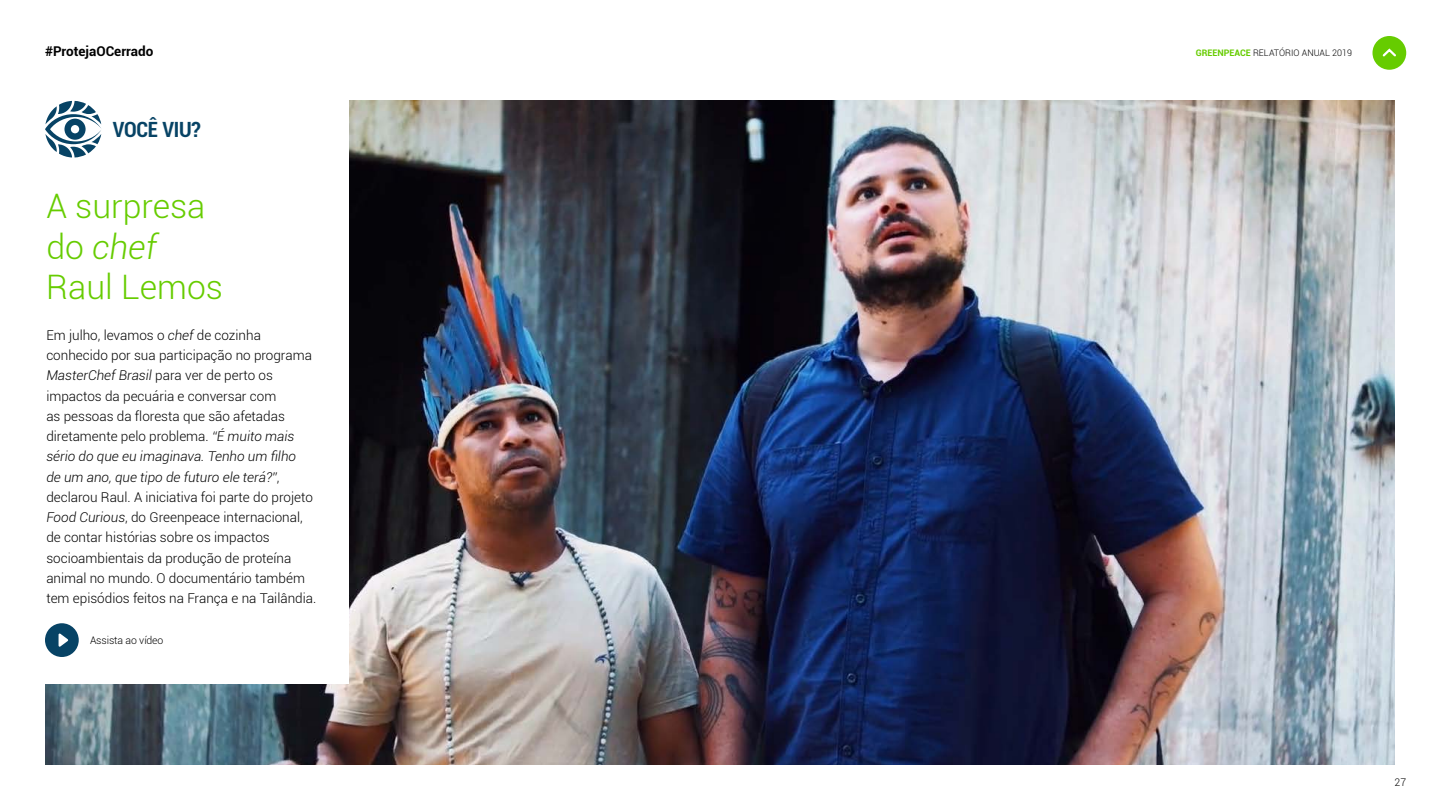
<style>
.page{position:relative;width:1440px;height:810px;background:#fff}
.page>*{position:absolute;margin:0;border:0;box-sizing:border-box;transform-origin:0 0}
.t1{font:300 33.75px/40.5px "Roboto";color:#6c0}
.t2{font:700 condensed 21px "Roboto";letter-spacing:-.01em;color:#074365}
.t3{font:300 13.5px/20.2px "Roboto";color:#000}
.t4{font:700 13.5px "Roboto";color:#000}
.t5{font:300 10.5px "Roboto";letter-spacing:-.01em;color:#000}
.t6{font:300 9px "Roboto";color:#000}
.s1{font-style:italic}
.s2{font-weight:700;color:#6c0}
</style>
<div class="page">
<div style="left:1372px;top:36px;width:34px;height:34px;background:#6c0;border-radius:50%"></div>
<svg style="left:1382px;top:48px;width:14px;height:9px"></svg>
<img style="left:45px;top:100px;width:1350px;height:665px">
<div style="left:0;top:97px;width:349px;height:587px;background:#fff"></div>
<svg style="left:45px;top:101px;width:57px;height:57px"></svg>
<div style="left:45px;top:623px;width:34px;height:34px;background:#074365;border-radius:50%"></div>
<svg style="left:58px;top:633px;width:11px;height:14px"></svg>
<p class="t4" style="left:45px;top:42px;width:110px">#ProtejaOCerrado</p>
<h2 class="t2" style="left:113px;top:115px;width:90px">VOCÊ VIU?</h2>
<h1 class="t1" style="left:46px;top:185px;width:178px">A surpresa do <span class="s1">chef<br></span>Raul Lemos</h1>
<p class="t3" style="left:46px;top:324px;width:271px">Em julho, levamos o <span class="s1">chef</span> de cozinha conhecido por sua participação no programa <span class="s1">MasterChef Brasil</span> para ver de perto os impactos da pecuária e conversar com<br>as pessoas da floresta que são afetadas diretamente pelo problema. <span class="s1">“É muito mais sério do que eu imaginava. Tenho um filho<br>de um ano, que tipo de futuro ele terá?”</span>, declarou Raul. A iniciativa foi parte do projeto <span class="s1">Food Curious</span>, do Greenpeace internacional, de contar histórias sobre os impactos socioambientais da produção de proteína animal no mundo. O documentário também tem episódios feitos na França e na Tailândia.</p>
<p class="t5" style="left:90px;top:633px;width:75px">Assista ao vídeo</p>
<p class="t6" style="left:1196px;top:47px;width:158px"><span class="s2">GREENPEACE</span> RELATÓRIO ANUAL 2019</p>
<p class="t5" style="left:1395px;top:775px;width:13px">27</p>
</div>
